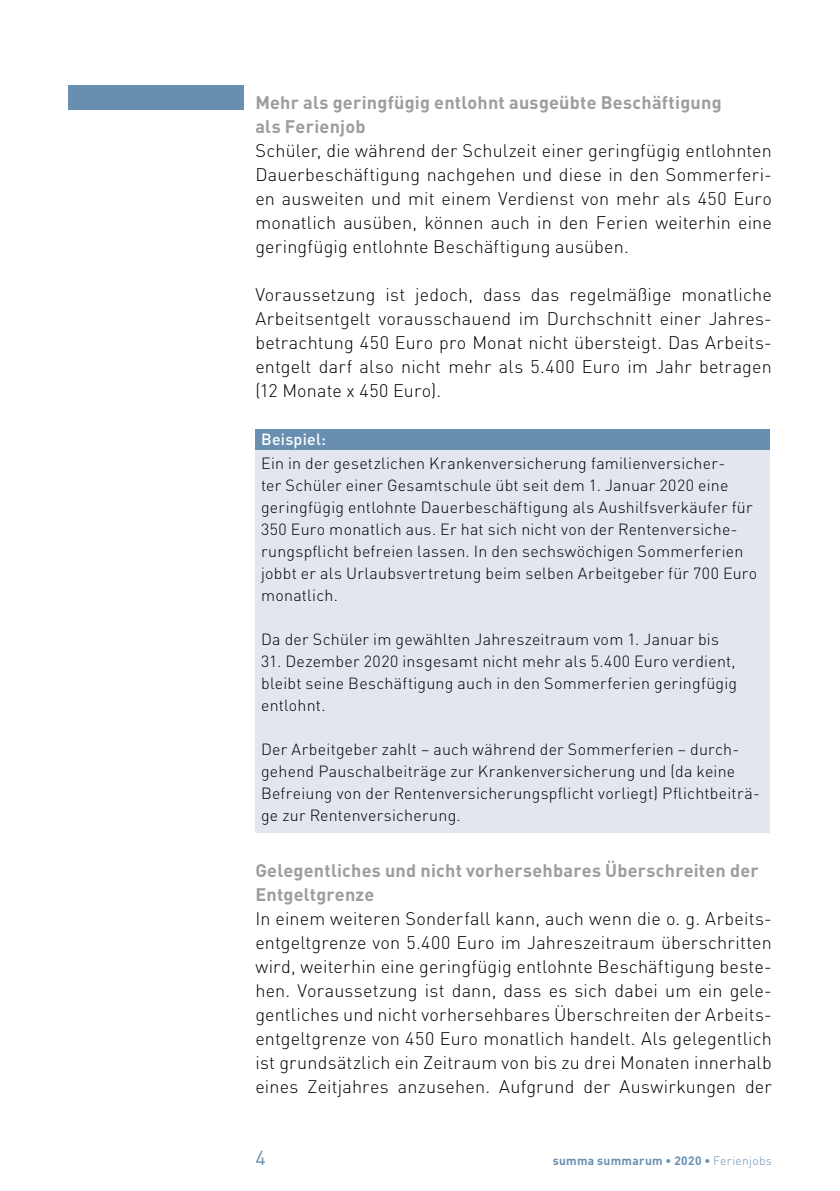
<style>
.page{position:relative;width:840px;height:1191px;background:#fff}
.page>*{position:absolute;margin:0;border:0;box-sizing:border-box;transform-origin:0 0}
.t1{font:20px "DIN";color:#688fb0}
.t2{font:300 18px/24px "DIN";letter-spacing:.01em;color:#000;text-align:justify}
.t3{font:700 18px/24px "DIN";letter-spacing:.01em;color:#9d9d9c}
.t4{font:300 16px/22px "DIN";letter-spacing:.015em;color:#000}
.t5{font:500 16px "DIN";letter-spacing:.015em;color:#fff}
.t6{font:700 12px "DIN";letter-spacing:.03em;color:#688fb0}
.s1{font-weight:300}
</style>
<div class="page">
<div style="left:68px;top:85px;width:176px;height:24px;background:#688fb0"></div>
<div style="left:255px;top:429px;width:514px;height:22px;background:#688fb0"></div>
<div style="left:255px;top:451px;width:514px;height:382px;background:#e1e6ef"></div>
<p class="t3" style="left:255px;top:90px;width:467px">Mehr als geringfügig entlohnt ausgeübte Beschäftigung als Ferienjob</p>
<p class="t2" style="left:255px;top:138px;width:517px">Schüler, die während der Schulzeit einer geringfügig entlohnten Dauerbeschäftigung nachgehen und diese in den Sommerferi&shy;en ausweiten und mit einem Verdienst von mehr als 450 Euro monatlich ausüben, können auch in den Ferien weiterhin eine geringfügig entlohnte Beschäftigung ausüben.</p>
<p class="t2" style="left:255px;top:282px;width:517px">Voraussetzung ist jedoch, dass das regelmäßige monatliche Arbeitsentgelt vorausschauend im Durchschnitt einer Jahres&shy;betrachtung 450 Euro pro Monat nicht übersteigt. Das Arbeits&shy;entgelt darf also nicht mehr als 5.400 Euro im Jahr betragen (12 Monate x 450 Euro).</p>
<p class="t5" style="left:261px;top:429px;width:66px">Beispiel:</p>
<p class="t4" style="left:261px;top:452px;width:497px">Ein in der gesetzlichen Krankenversicherung familienversicher-<br>ter Schüler einer Gesamtschule übt seit dem 1. Januar 2020 eine geringfügig entlohnte Dauerbeschäftigung als Aushilfsverkäufer für 350 Euro monatlich aus. Er hat sich nicht von der Rentenversiche&shy;rungspflicht befreien lassen. In den sechswöchigen Sommerferien jobbt er als Urlaubsvertretung beim selben Arbeitgeber für 700 Euro monatlich.</p>
<p class="t4" style="left:261px;top:628px;width:459px">Da der Schüler im gewählten Jahreszeitraum vom 1. Januar bis</p>
<p class="t4" style="left:261px;top:650px;width:477px;text-align:justify">31. Dezember 2020 insgesamt nicht mehr als 5.400 Euro verdient, bleibt seine Beschäftigung auch in den Sommerferien geringfügig entlohnt.</p>
<p class="t4" style="left:261px;top:738px;width:500px">Der Arbeitgeber zahlt – auch während der Sommerferien – durch&shy;gehend Pauschalbeiträge zur Krankenversicherung und (da keine Befreiung von der Rentenversicherungspflicht vorliegt) Pflichtbeiträ&shy;ge zur Rentenversicherung.</p>
<p class="t3" style="left:255px;top:858px;width:504px">Gelegentliches und nicht vorhersehbares Überschreiten der<br>Entgeltgrenze</p>
<p class="t2" style="left:255px;top:906px;width:517px">In einem weiteren Sonderfall kann, auch wenn die o. g. Arbeits&shy;entgeltgrenze von 5.400 Euro im Jahreszeitraum überschritten wird, weiterhin eine geringfügig entlohnte Beschäftigung beste&shy;hen. Voraussetzung ist dann, dass es sich dabei um ein gele&shy;gentliches und nicht vorhersehbares Überschreiten der Arbeits&shy;entgeltgrenze von 450 Euro monatlich handelt. Als gelegentlich ist grundsätzlich ein Zeitraum von bis zu drei Monaten innerhalb eines Zeitjahres anzusehen. Aufgrund der Auswirkungen der</p>
<p class="t1" style="left:255px;top:1145px;width:12px">4</p>
<p class="t6" style="left:552px;top:1153px;width:220px">summa summarum • 2020 • <span class="s1">Ferienjobs</span></p>
</div>
